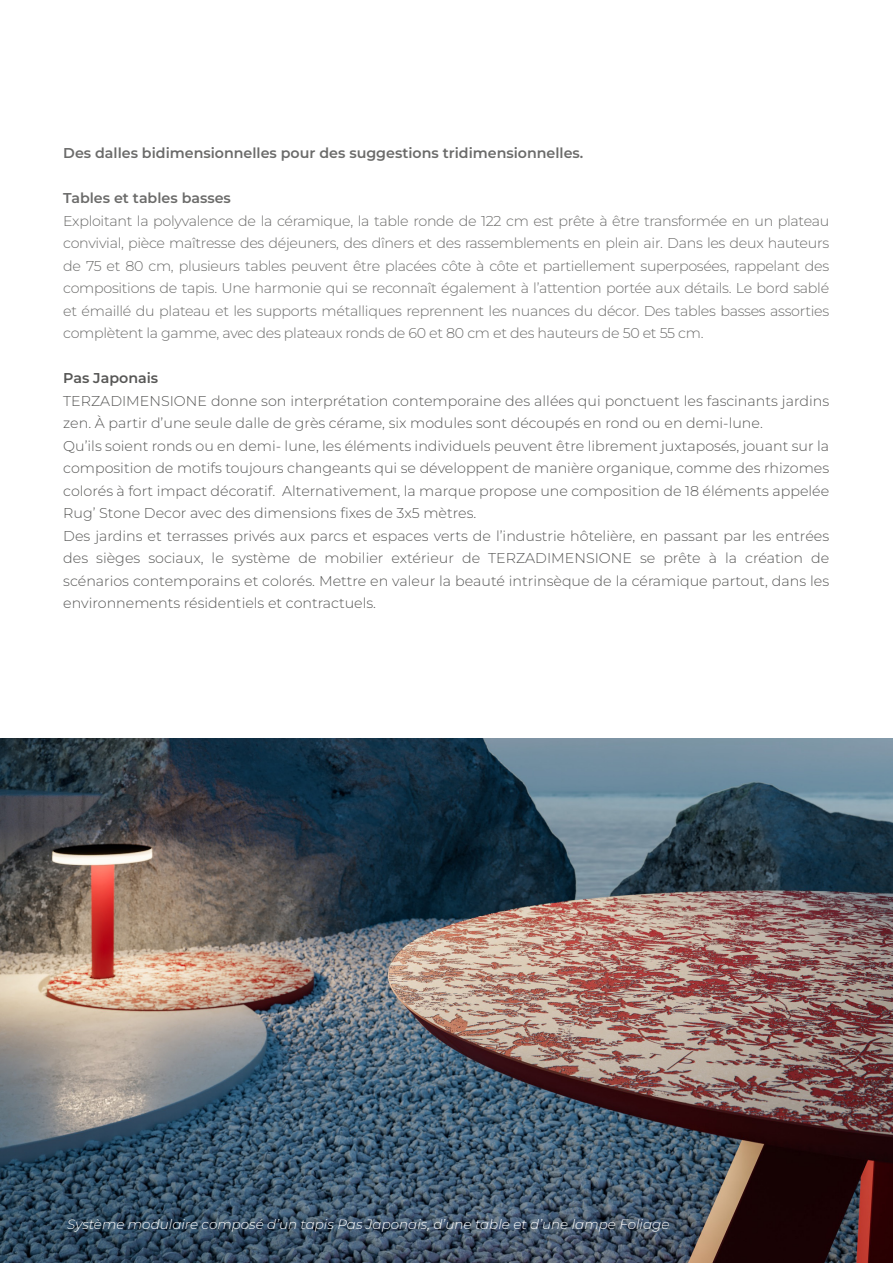
<style>
.page{position:relative;width:893px;height:1263px;background:#fff}
.page>*{position:absolute;margin:0;border:0;box-sizing:border-box;transform-origin:0 0}
.t1{font:300 14.25px/22.5px "Montserrat";color:#575756}
.t2{font:300 14.25px/22.5px "Montserrat";letter-spacing:-.02em;color:#6b6b6a;text-align:justify}
.t3{font:600 14.25px "Montserrat";color:#6b6b6a}
.t4{font:600 14.25px "Montserrat";color:#575756}
.t5{font:italic 300 13.5px "Montserrat";color:#fff}
</style>
<div class="page">
<img style="left:0;top:738px;width:893px;height:525px">
<p class="t3" style="left:63px;top:144px;width:522px">Des dalles bidimensionnelles pour des suggestions tridimensionnelles.</p>
<p class="t3" style="left:63px;top:189px;width:169px">Tables et tables basses</p>
<p class="t2" style="left:63px;top:209px;width:767px">Exploitant la polyvalence de la céramique, la table ronde de 122 cm est prête à être transformée en un plateau convivial, pièce maîtresse des déjeuners, des dîners et des rassemblements en plein air. Dans les deux hauteurs de 75 et 80 cm, plusieurs tables peuvent être placées côte à côte et partiellement superposées, rappelant des compositions de tapis. Une harmonie qui se reconnaît également à l’attention portée aux détails. Le bord sablé et émaillé du plateau et les supports métalliques reprennent les nuances du décor. Des tables basses assorties complètent la gamme, avec des plateaux ronds de 60 et 80 cm et des hauteurs de 50 et 55 cm.</p>
<p class="t4" style="left:63px;top:369px;width:97px">Pas Japonais</p>
<p class="t1" style="left:63px;top:389px;width:767px">TERZADIMENSIONE donne son interprétation contemporaine des allées qui ponctuent les fascinants jardins zen. À partir d’une seule dalle de grès cérame, six modules sont découpés en rond ou en demi-lune.<br>Qu’ils soient ronds ou en demi- lune, les éléments individuels peuvent être librement juxtaposés, jouant sur la composition de motifs toujours changeants qui se développent de manière organique, comme des rhizomes colorés à fort impact décoratif. Alternativement, la marque propose une composition de 18 éléments appelée Rug’ Stone Decor avec des dimensions fixes de 3x5 mètres.<br>Des jardins et terrasses privés aux parcs et espaces verts de l’industrie hôtelière, en passant par les entrées des sièges sociaux, le système de mobilier extérieur de TERZADIMENSIONE se prête à la création de scénarios contemporains et colorés. Mettre en valeur la beauté intrinsèque de la céramique partout, dans les environnements résidentiels et contractuels.</p>
<p class="t5" style="left:67px;top:1215px;width:604px">Système modulaire composé d’un tapis Pas Japonais, d’une table et d’une lampe Foliage</p>
</div>
